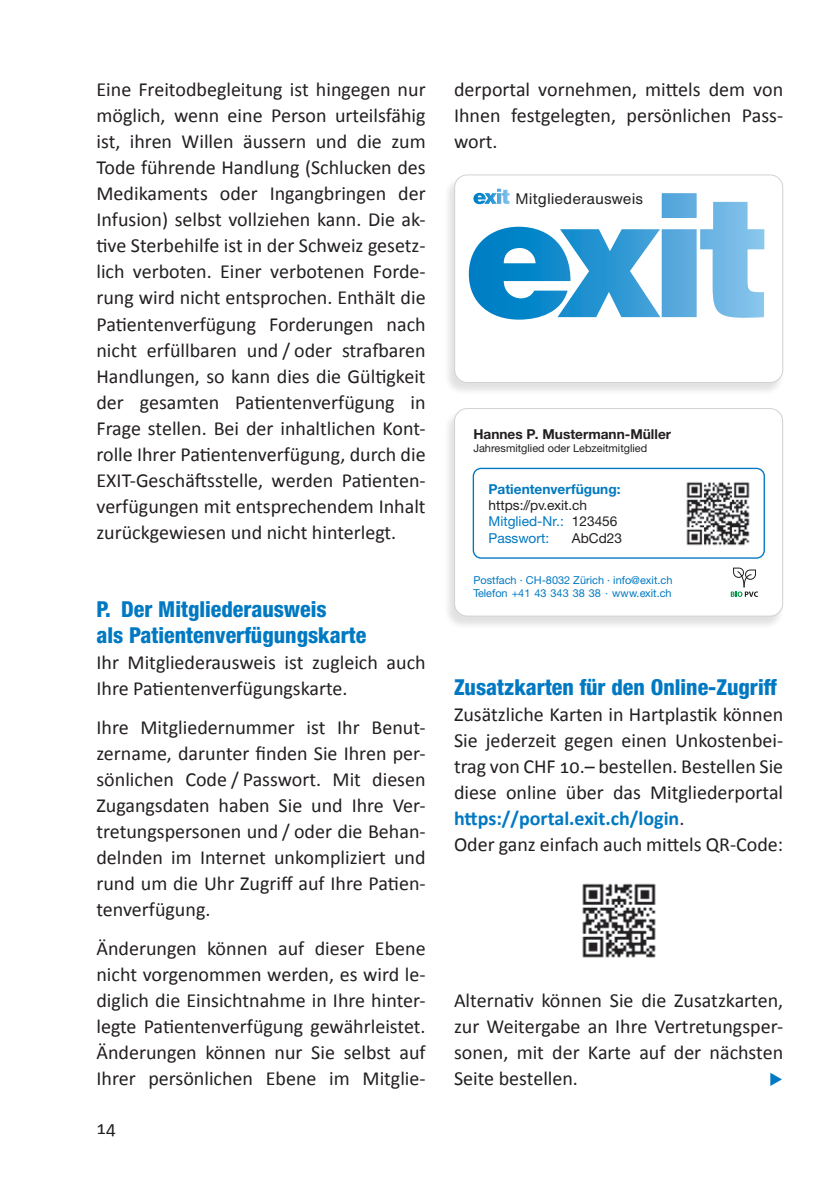
<style>
.page{position:relative;width:840px;height:1191px;background:#fff}
.page>*{position:absolute;margin:0;border:0;box-sizing:border-box;transform-origin:0 0}
.t1{font:800 condensed 22px/26px "Helvetica Neue LT Pro";color:#0079c2}
.t2{font:20px/26px "Calibri";color:#231f20;text-align:justify}
.t3{font:19px "Calibri";color:#231f20}
.t4{font:15px "Helvetica Now Text";color:#231f20}
.t5{font:13.6px/16.4px "Helvetica Neue LT Pro";color:#231f20}
.t6{font:700 13.6px "Helvetica Neue LT Pro";color:#231f20}
.t7{font:700 13.6px "Helvetica Neue LT Pro";color:#0079c2}
.t8{font:11px/13.2px "Helvetica Neue LT Pro";color:#0079c2}
.t9{font:11px "Helvetica Neue LT Pro";color:#231f20}
.s1{color:#0079c2}
.s2{font-weight:700;color:#0079c2}
</style>
<div class="page">
<div style="left:443px;top:175px;width:341px;height:221px;background:#231f20;opacity:.13"></div>
<svg style="left:454px;top:175px;width:328px;height:207px"></svg>
<svg style="left:468px;top:189px;width:296px;height:131px"></svg>
<div style="left:454px;top:174px;width:328px;height:209px;border:1px solid #d1d2d4;border-radius:13px"></div>
<div style="left:443px;top:409px;width:341px;height:221px;background:#231f20;opacity:.13"></div>
<svg style="left:454px;top:408px;width:328px;height:208px"></svg>
<div style="left:472px;top:468px;width:292px;height:91px;border:1px solid #0079c2;border-radius:8px"></div>
<img style="left:678px;top:473px;width:79px;height:3px">
<svg style="left:730px;top:567px;width:27px;height:30px"></svg>
<div style="left:454px;top:408px;width:328px;height:208px;border:1px solid #d1d2d4;border-radius:13px"></div>
<img style="left:677px;top:476px;width:80px;height:77px">
<img style="left:582px;top:883px;width:74px;height:75px">
<p class="t2" style="left:96px;top:77px;width:330px">Eine Freitodbegleitung ist hingegen nur möglich, wenn eine Person urteilsfähig ist, ihren Willen äussern und die zum Tode führende Handlung (Schlucken des Medikaments oder Ingangbringen der Infusion) selbst vollziehen kann. Die ak&shy;tive Sterbehilfe ist in der Schweiz gesetz&shy;lich verboten. Einer verbotenen Forde&shy;rung wird nicht entsprochen. Enthält die Patientenverfügung Forderungen nach nicht erfüllbaren und / oder strafbaren Handlungen, so kann dies die Gültigkeit der gesamten Patientenverfügung in Frage stellen. Bei der inhaltlichen Kont&shy;rolle Ihrer Patientenverfügung, durch die EXIT-Geschäftsstelle, werden Patienten&shy;verfügungen mit entsprechendem Inhalt zurückgewiesen und nicht hinterlegt.</p>
<p class="t1" style="left:96px;top:595px;width:271px">P. Der Mitgliederausweis<br>als Patientenverfügungskarte</p>
<p class="t2" style="left:96px;top:649px;width:330px">Ihr Mitgliederausweis ist zugleich auch<br>Ihre Patientenverfügungskarte.</p>
<p class="t2" style="left:96px;top:714px;width:330px">Ihre Mitgliedernummer ist Ihr Benut&shy;zername, darunter finden Sie Ihren per&shy;sönlichen Code / Passwort. Mit diesen Zugangsdaten haben Sie und Ihre Ver&shy;tretungspersonen und / oder die Behan&shy;delnden im Internet unkompliziert und rund um die Uhr Zugriff auf Ihre Patien&shy;tenverfügung.</p>
<p class="t2" style="left:96px;top:935px;width:330px">Änderungen können auf dieser Ebene nicht vorgenommen werden, es wird le&shy;diglich die Einsichtnahme in Ihre hinter&shy;legte Patientenverfügung gewährleistet.<br>Änderungen können nur Sie selbst auf Ihrer persönlichen Ebene im Mitglie-</p>
<p class="t3" style="left:96px;top:1116px;width:21px">14</p>
<p class="t2" style="left:454px;top:77px;width:330px">derportal vornehmen, mittels dem von Ihnen festgelegten, persönlichen Pass&shy;wort.</p>
<p class="t4" style="left:515px;top:187px;width:129px">Mitgliederausweis</p>
<p class="t6" style="left:473px;top:425px;width:199px">Hannes P. Mustermann-Müller</p>
<p class="t9" style="left:473px;top:441px;width:175px">Jahresmitglied oder Lebzeitmitglied</p>
<p class="t7" style="left:488px;top:480px;width:133px">Patientenverfügung:</p>
<p class="t5" style="left:488px;top:496px;width:130px">https://pv.exit.ch<br><span class="s1">Mitglied-Nr.:</span> 123456<br><span class="s1">Passwort:</span></p>
<p class="t5" style="left:571px;top:529px;width:52px">AbCd23</p>
<p class="t8" style="left:473px;top:573px;width:200px">Postfach · CH-8032 Zürich · info@exit.ch<br>Telefon +41 43 343 38 38 · www.exit.ch</p>
<p class="t1" style="left:454px;top:673px;width:324px">Zusatzkarten für den Online-Zugriff</p>
<p class="t2" style="left:454px;top:701px;width:330px;text-align:left">Zusätzliche Karten in Hartplastik können Sie jederzeit gegen einen Unkostenbei&shy;trag von CHF 10.– bestellen. Bestellen Sie diese online über das Mitgliederportal <span class="s2">https://portal.exit.ch/login</span>.<br>Oder ganz einfach auch mittels QR-Code:</p>
<p class="t2" style="left:454px;top:987px;width:330px">Alternativ können Sie die Zusatzkarten, zur Weitergabe an Ihre Vertretungsper&shy;sonen, mit der Karte auf der nächsten Seite bestellen.</p>
</div>
